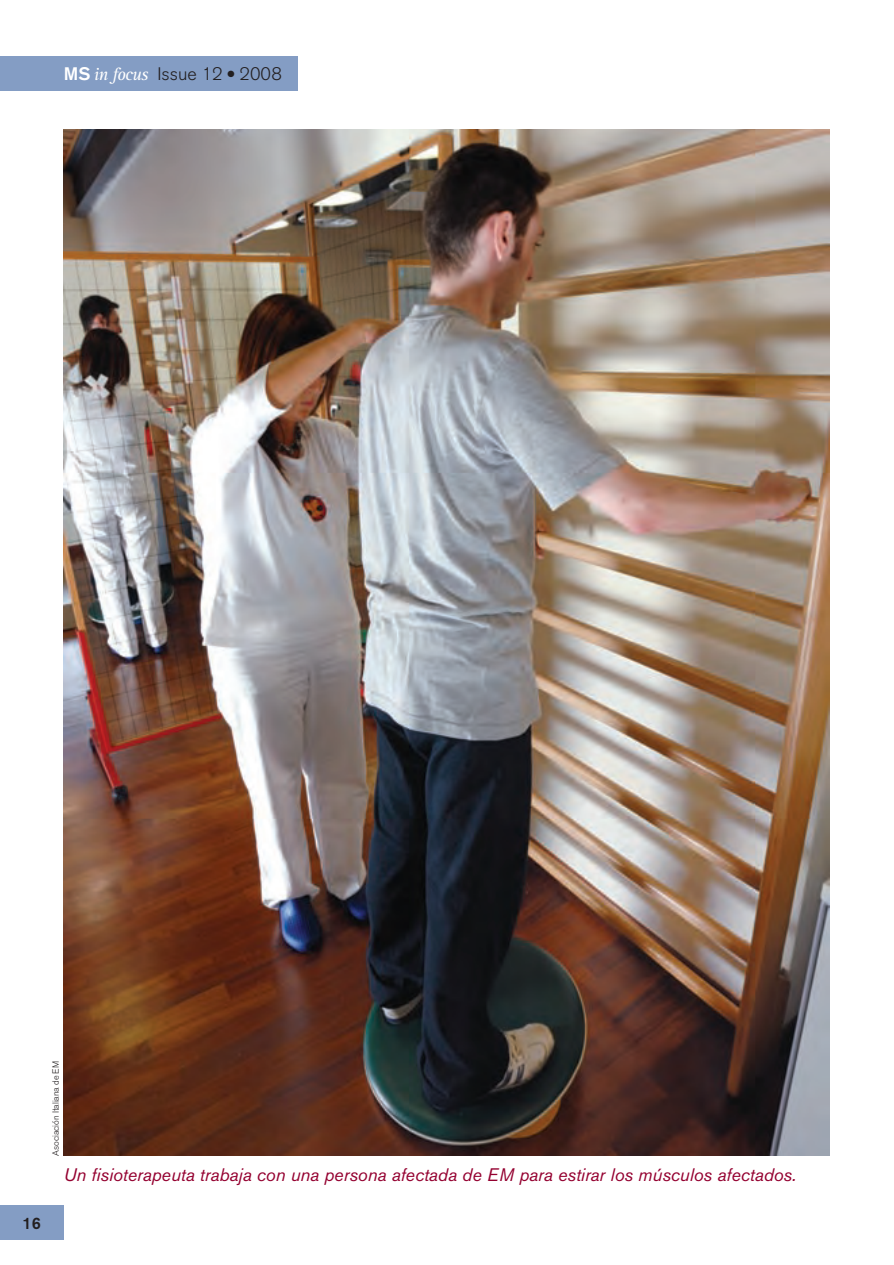
<style>
.page{position:relative;width:894px;height:1265px;background:#fff}
.page>*{position:absolute;margin:0;border:0;box-sizing:border-box;transform-origin:0 0}
.t1{font:italic 18px "Akzidenz Grotesk BE";color:#940130}
.t2{font:300 18px "Akzidenz Grotesk BE";color:#231f20}
.t3{font:500 16.5px "Akzidenz Grotesk BE";color:#231f20}
.t4{font:300 9px "Akzidenz Grotesk BE";letter-spacing:-.005em;color:#231f20}
.s1{font-weight:500;color:#fff}
.s2{font-family:"Rotis Serif";font-weight:400;font-style:italic;color:#fff}
</style>
<div class="page">
<div style="left:0;top:57px;width:298px;height:34px;background:#849dc4"></div>
<div style="left:0;top:1205px;width:64px;height:34px;background:#849dc4"></div>
<img style="left:64px;top:129px;width:765px;height:1026px">
<p class="t2" style="left:64px;top:63px;width:220px"><span class="s1">MS</span> <span class="s2">in focus</span> Issue 12 ● 2008</p>
<p class="t4" style="left:51px;top:1155px;width:97px;rotate:-90deg">Asociación Italiana de EM</p>
<p class="t1" style="left:64px;top:1163px;width:734px">Un fisioterapeuta trabaja con una persona afectada de EM para estirar los músculos afectados.</p>
<p class="t3" style="left:22px;top:1213px;width:20px">16</p>
</div>
